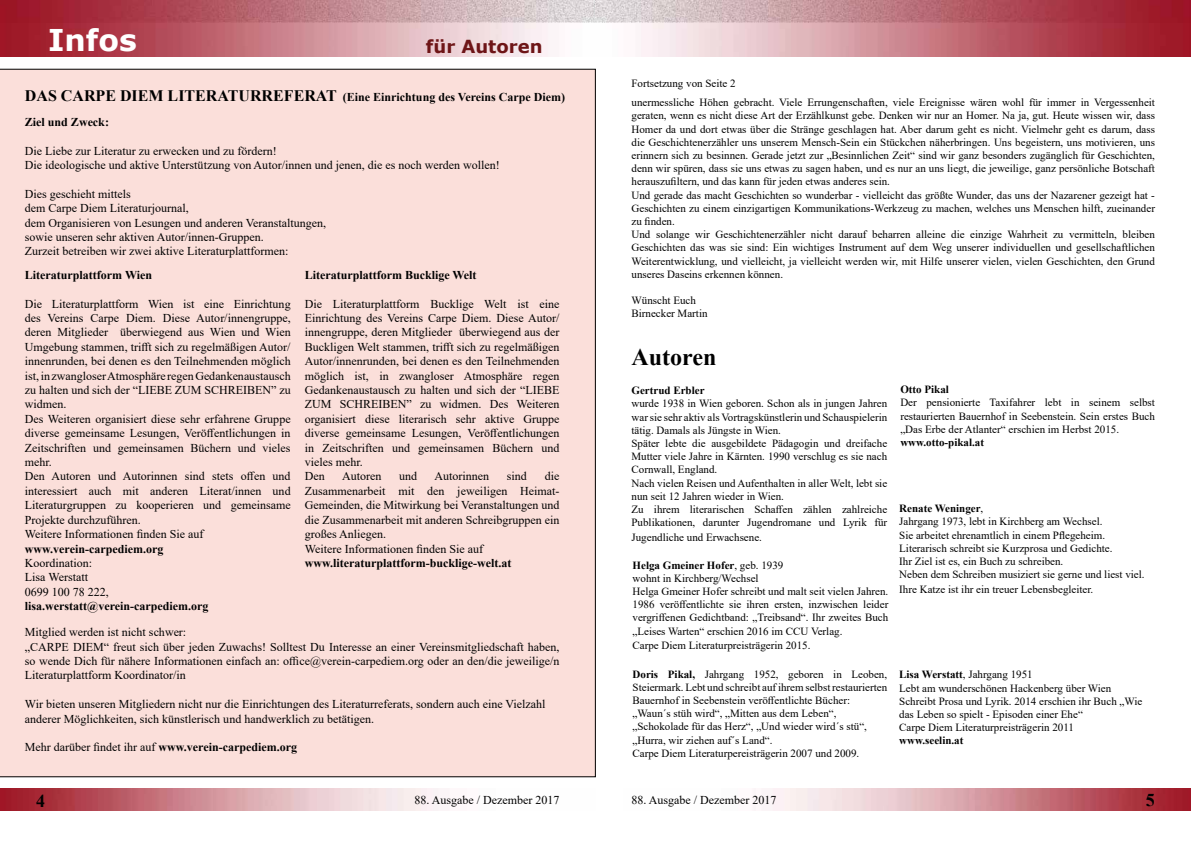
<style>
.page{position:relative;width:1191px;height:842px;background:#fff}
.page>*{position:absolute;margin:0;border:0;box-sizing:border-box;transform-origin:0 0}
.t1{font:700 30px "Verdana";color:#fff}
.t2{font:700 24px "Times New Roman";color:#000}
.t3{font:700 18px "Verdana";color:#6e1517}
.t4{font:700 18px "Times New Roman";color:#000}
.t5{font:12px/14.4px "Times New Roman";color:#000}
.t6{font:700 12px/24.5px "Times New Roman";color:#000}
.t7{font:11px/13.2px "Times New Roman";color:#000}
.t8{font:700 11px "Times New Roman";color:#000}
.s1{font-size:16px}
.s2{font-weight:400}
.s3{font-weight:700}
</style>
<div class="page">
<img style="left:772px;top:789px;width:419px;height:22px">
<img style="left:0;top:789px;width:439px;height:22px">
<img style="left:0;top:0;width:1191px;height:56px">
<div style="left:0;top:69px;width:595px;height:708px;background:#fbdfda"></div>
<h1 class="t1" style="left:48px;top:19px;width:90px">Infos</h1>
<h3 class="t3" style="left:426px;top:34px;width:118px">für Autoren</h3>
<p class="t6" style="left:25px;top:85px;width:542px"><span class="s1">DAS CARPE DIEM LITERATURREFERAT</span> (Eine Einrichtung des Vereins Carpe Diem)<br>Ziel und Zweck:</p>
<p class="t5" style="left:25px;top:143px;width:476px">Die Liebe zur Literatur zu erwecken und zu fördern!<br>Die ideologische und aktive Unterstützung von Autor/innen und jenen, die es noch werden wollen!</p>
<p class="t5" style="left:25px;top:186px;width:303px">Dies geschieht mittels<br>dem Carpe Diem Literaturjournal,<br>dem Organisieren von Lesungen und anderen Veranstaltungen, sowie unseren sehr aktiven Autor/innen-Gruppen.<br>Zurzeit betreiben wir zwei aktive Literaturplattformen:</p>
<p class="t6" style="left:25px;top:262px;width:129px">Literaturplattform Wien</p>
<p class="t5" style="left:25px;top:296px;width:267px">Die Literaturplattform Wien ist eine Einrichtung des Vereins Carpe Diem. Diese Autor/innengruppe, deren Mitglieder überwiegend aus Wien und Wien Umgebung stammen, trifft sich zu regelmäßigen Autor/ innenrunden, bei denen es den Teilnehmenden möglich ist, in zwangloser Atmosphäre regen Gedankenaustausch zu halten und sich der “LIEBE ZUM SCHREIBEN” zu widmen.<br>Des Weiteren organisiert diese sehr erfahrene Gruppe diverse gemeinsame Lesungen, Veröffentlichungen in Zeitschriften und gemeinsamen Büchern und vieles mehr.<br>Den Autoren und Autorinnen sind stets offen und interessiert auch mit anderen Literat/innen und Literaturgruppen zu kooperieren und gemeinsame Projekte durchzuführen.<br>Weitere Informationen finden Sie auf</p>
<p class="t6" style="left:25px;top:536px;width:140px">www.verein-carpediem.org</p>
<p class="t5" style="left:25px;top:555px;width:85px">Koordination:<br>Lisa Werstatt<br>0699 100 78 222,</p>
<p class="t6" style="left:25px;top:593px;width:185px">lisa.werstatt@verein-carpediem.org</p>
<p class="t6" style="left:305px;top:262px;width:173px">Literaturplattform Bucklige Welt</p>
<p class="t5" style="left:305px;top:296px;width:256px">Die Literaturplattform Bucklige Welt ist eine Einrichtung des Vereins Carpe Diem. Diese Autor/ innengruppe, deren Mitglieder überwiegend aus der Buckligen Welt stammen, trifft sich zu regelmäßigen Autor/innenrunden, bei denen es den Teilnehmenden möglich ist, in zwangloser Atmosphäre regen Gedankenaustausch zu halten und sich der “LIEBE ZUM SCHREIBEN” zu widmen. Des Weiteren organisiert diese literarisch sehr aktive Gruppe diverse gemeinsame Lesungen, Veröffentlichungen in Zeitschriften und gemeinsamen Büchern und vieles mehr.<br>Den</p>
<p class="t5" style="left:305px;top:469px;width:256px;text-indent:240px">die Zusammenarbeit mit den jeweiligen Heimat-Gemeinden, die Mitwirkung bei Veranstaltungen und die Zusammenarbeit mit anderen Schreibgruppen ein großes Anliegen.<br>Weitere Informationen finden Sie auf</p>
<p class="t6" style="left:305px;top:550px;width:208px">www.literaturplattform-bucklige-welt.at</p>
<p class="t5" style="left:342px;top:469px;width:41px">Autoren</p>
<p class="t5" style="left:399px;top:469px;width:19px">und</p>
<p class="t5" style="left:434px;top:469px;width:56px">Autorinnen</p>
<p class="t5" style="left:507px;top:469px;width:22px">sind</p>
<p class="t5" style="left:25px;top:624px;width:536px">Mitglied werden ist nicht schwer:<br>„CARPE DIEM“ freut sich über jeden Zuwachs! Solltest Du Interesse an einer Vereinsmitgliedschaft haben, so wende Dich für nähere Informationen einfach an: office@verein-carpediem.org oder an den/die jeweilige/n Literaturplattform Koordinator/in</p>
<p class="t5" style="left:25px;top:696px;width:522px">Wir bieten unseren Mitgliedern nicht nur die Einrichtungen des Literaturreferats, sondern auch eine Vielzahl anderer Möglichkeiten, sich künstlerisch und handwerklich zu betätigen.</p>
<p class="t6" style="left:25px;top:735px;width:274px"><span class="s2">Mehr darüber findet ihr auf</span> www.verein-carpediem.org</p>
<p class="t7" style="left:631px;top:73px;width:525px;line-height:19.1px">Fortsetzung von Seite 2<br>unermessliche Höhen gebracht. Viele Errungenschaften, viele Ereignisse wären wohl für immer in Vergessenheit</p>
<p class="t7" style="left:631px;top:109px;width:525px">geraten, wenn es nicht diese Art der Erzählkunst gebe. Denken wir nur an Homer. Na ja, gut. Heute wissen wir, dass Homer da und dort etwas über die Stränge geschlagen hat. Aber darum geht es nicht. Vielmehr geht es darum, dass die Geschichtenerzähler uns unserem Mensch-Sein ein Stückchen näherbringen. Uns begeistern, uns motivieren, uns erinnern sich zu besinnen. Gerade jetzt zur „Besinnlichen Zeit“ sind wir ganz besonders zugänglich für Geschichten, denn wir spüren, dass sie uns etwas zu sagen haben, und es nur an uns liegt, die jeweilige, ganz persönliche Botschaft herauszufiltern, und das kann für jeden etwas anderes sein.<br>Und gerade das macht Geschichten so wunderbar - vielleicht das größte Wunder, das uns der Nazarener gezeigt hat - Geschichten zu einem einzigartigen Kommunikations-Werkzeug zu machen, welches uns Menschen hilft, zueinander zu finden.<br>Und solange wir Geschichtenerzähler nicht darauf beharren alleine die einzige Wahrheit zu vermitteln, bleiben Geschichten das was sie sind: Ein wichtiges Instrument auf dem Weg unserer individuellen und gesellschaftlichen Weiterentwicklung, und vielleicht, ja vielleicht werden wir, mit Hilfe unserer vielen, vielen Geschichten, den Grund unseres Daseins erkennen können.</p>
<p class="t7" style="left:631px;top:293px;width:78px">Wünscht Euch<br>Birnecker Martin</p>
<h2 class="t2" style="left:631px;top:340px;width:86px">Autoren</h2>
<p class="t8" style="left:631px;top:382px;width:75px">Gertrud Erbler</p>
<p class="t7" style="left:631px;top:397px;width:257px">wurde 1938 in Wien geboren. Schon als in jungen Jahren war sie sehr aktiv als Vortragskünstlerin und Schauspielerin tätig. Damals als Jüngste in Wien.<br>Später lebte die ausgebildete Pädagogin und dreifache Mutter viele Jahre in Kärnten. 1990 verschlug es sie nach Cornwall, England.<br>Nach vielen Reisen und Aufenthalten in aller Welt, lebt sie nun seit 12 Jahren wieder in Wien.<br>Zu ihrem literarischen Schaffen zählen zahlreiche Publikationen, darunter Jugendromane und Lyrik für</p>
<p class="t7" style="left:631px;top:530px;width:132px">Jugendliche und Erwachsene.</p>
<p class="t7" style="left:632px;top:558px;width:257px"><span class="s3">Helga Gmeiner Hofer</span>, geb. 1939<br>wohnt in Kirchberg/Wechsel<br>Helga Gmeiner Hofer schreibt und malt seit vielen Jahren.<br>1986 veröffentlichte sie ihren ersten, inzwischen leider vergriffenen Gedichtband: „Treibsand“. Ihr zweites Buch „Leises Warten“ erschien 2016 im CCU Verlag.</p>
<p class="t7" style="left:632px;top:638px;width:179px">Carpe Diem Literaturpreisträgerin 2015.</p>
<p class="t7" style="left:632px;top:667px;width:256px"><span class="s3">Doris Pikal,</span> Jahrgang 1952, geboren in Leoben, Steiermark. Lebt und schreibt auf ihrem selbst restaurierten Bauernhof in Seebenstein veröffentlichte Bücher: „Waun´s stüh wird“, „Mitten aus dem Leben“, „Schokolade für das Herz“, „Und wieder wird´s stü“, „Hurra, wir ziehen auf´s Land“.<br>Carpe Diem Literaturpereisträgerin 2007 und 2009.</p>
<p class="t8" style="left:900px;top:382px;width:50px">Otto Pikal</p>
<p class="t7" style="left:900px;top:396px;width:256px;text-align:justify">Der pensionierte Taxifahrer lebt in seinem selbst restaurierten Bauernhof in Seebenstein. Sein erstes Buch „Das Erbe der Atlanter“ erschien im Herbst 2015.</p>
<p class="t8" style="left:900px;top:434px;width:85px">www.otto-pikal.at</p>
<p class="t7" style="left:899px;top:502px;width:247px"><span class="s3">Renate Weninger</span>,<br>Jahrgang 1973, lebt in Kirchberg am Wechsel.<br>Sie arbeitet ehrenamtlich in einem Pflegeheim.<br>Literarisch schreibt sie Kurzprosa und Gedichte.<br>Ihr Ziel ist es, ein Buch zu schreiben.<br>Neben dem Schreiben musiziert sie gerne und liest viel.</p>
<p class="t7" style="left:899px;top:582px;width:195px">Ihre Katze ist ihr ein treuer Lebensbegleiter.</p>
<p class="t7" style="left:899px;top:668px;width:245px"><span class="s3">Lisa Werstatt</span>, Jahrgang 1951<br>Lebt am wunderschönen Hackenberg über Wien Schreibt Prosa und Lyrik. 2014 erschien ihr Buch „Wie das Leben so spielt - Episoden einer Ehe“<br>Carpe Diem Literaturpreisträgerin 2011</p>
<p class="t8" style="left:899px;top:733px;width:66px">www.seelin.at</p>
<h3 class="t4" style="left:36px;top:787px;width:10px">4</h3>
<p class="t5" style="left:414px;top:792px;width:146px">88. Ausgabe / Dezember 2017</p>
<p class="t5" style="left:631px;top:792px;width:146px">88. Ausgabe / Dezember 2017</p>
<h3 class="t4" style="left:1146px;top:787px;width:10px">5</h3>
</div>
